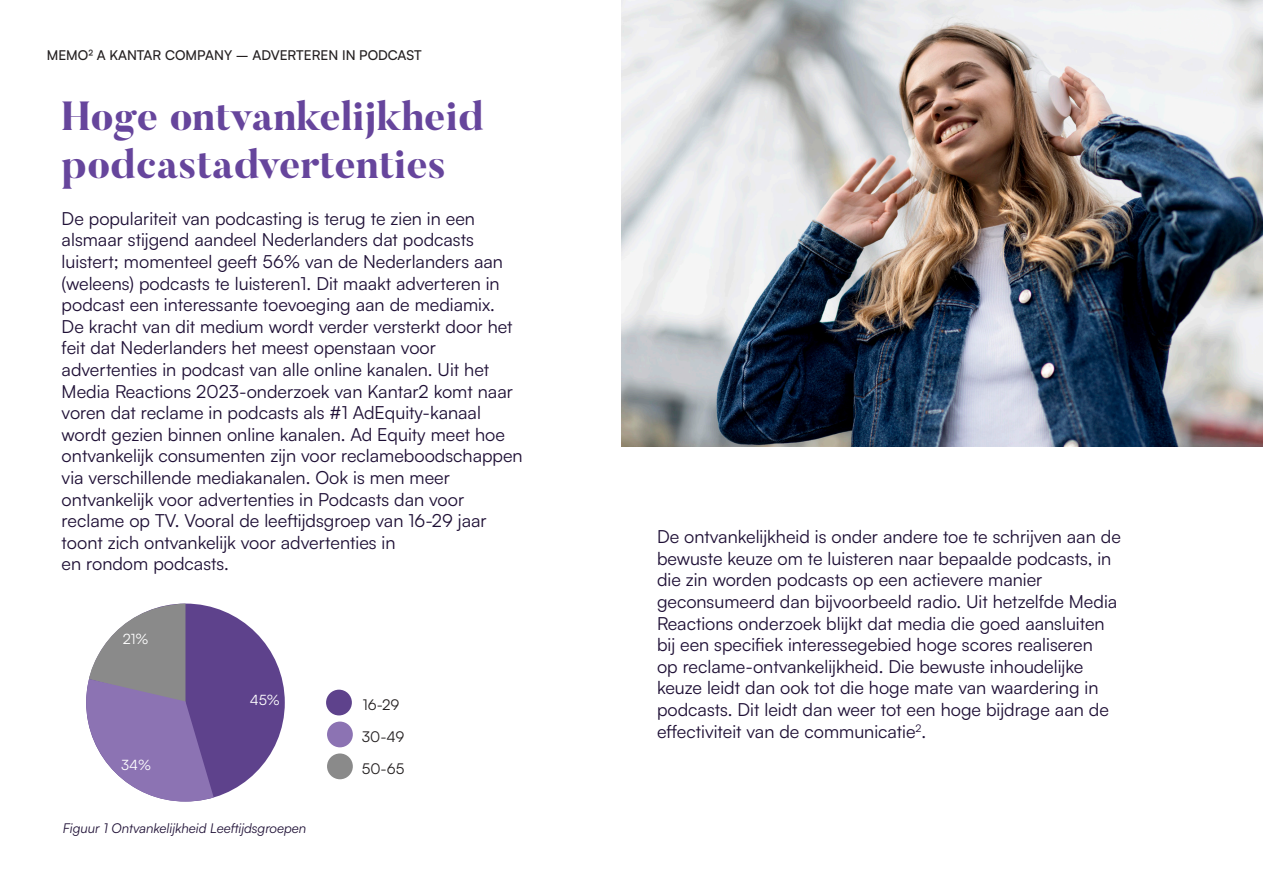
<style>
.page{position:relative;width:1263px;height:893px;background:#fff}
.page>*{position:absolute;margin:0;border:0;box-sizing:border-box;transform-origin:0 0}
.t1{font:800 40.5px "Butler";color:#66459c}
.Paragraph_Style_1{font:18px/21.6px "Satoshi";color:#1e0f35}
.Paragraph_Style_1-2{font:14.85px "Satoshi";color:#231f20}
.Paragraph_Style_1-3{font:14.25px "Satoshi";color:#fff}
.t2{font:500 13.5px "Satoshi";color:#231f20}
.Paragraph_Style_1-4{font:italic 13.5px "Satoshi";color:#1e0f35}
</style>
<div class="page">
<img style="left:622px;top:0;width:641px;height:446px">
<div style="left:86px;top:604px;width:199px;height:197px;background:#5e428c;border-radius:50%"></div>
<svg style="left:86px;top:604px;width:128px;height:198px"></svg>
<div style="left:327px;top:753px;width:26px;height:26px;background:#8a8a8a;border-radius:50%"></div>
<div style="left:327px;top:722px;width:26px;height:25px;background:#8c73b3;border-radius:50%"></div>
<div style="left:326px;top:690px;width:26px;height:25px;background:#5e428c;border-radius:50%"></div>
<p class="t2" style="left:47px;top:46px;width:376px">MEMO² A KANTAR COMPANY – ADVERTEREN IN PODCAST</p>
<p class="t1" style="left:62px;top:90px;width:423px">Hoge ontvankelijkheid</p>
<p class="t1" style="left:62px;top:138px;width:386px">podcastadvertenties</p>
<p class="Paragraph_Style_1" style="left:62px;top:207px;width:415px">De populariteit van podcasting is terug te zien in een</p>
<p class="Paragraph_Style_1" style="left:62px;top:228px;width:414px">alsmaar stijgend aandeel Nederlanders dat podcasts</p>
<p class="Paragraph_Style_1" style="left:62px;top:250px;width:443px">luistert; momenteel geeft 56% van de Nederlanders aan (weleens) podcasts te luisteren1. Dit maakt adverteren in podcast een interessante toevoeging aan de mediamix.</p>
<p class="Paragraph_Style_1" style="left:62px;top:315px;width:452px">De kracht van dit medium wordt verder versterkt door het feit dat Nederlanders het meest openstaan voor</p>
<p class="Paragraph_Style_1" style="left:62px;top:358px;width:463px">advertenties in podcast van alle online kanalen. Uit het Media Reactions 2023-onderzoek van Kantar2 komt naar voren dat reclame in podcasts als #1 AdEquity-kanaal wordt gezien binnen online kanalen. Ad Equity meet hoe ontvankelijk consumenten zijn voor reclameboodschappen via verschillende mediakanalen. Ook is men meer</p>
<p class="Paragraph_Style_1" style="left:62px;top:488px;width:404px">ontvankelijk voor advertenties in Podcasts dan voor</p>
<p class="Paragraph_Style_1" style="left:62px;top:509px;width:426px">reclame op TV. Vooral de leeftijdsgroep van 16-29 jaar toont zich ontvankelijk voor advertenties in</p>
<p class="Paragraph_Style_1" style="left:62px;top:552px;width:169px">en rondom podcasts.</p>
<p class="Paragraph_Style_1-3" style="left:123px;top:629px;width:27px">21%</p>
<p class="Paragraph_Style_1-3" style="left:121px;top:755px;width:31px">34%</p>
<p class="Paragraph_Style_1-3" style="left:250px;top:690px;width:31px">45%</p>
<p class="Paragraph_Style_1-4" style="left:63px;top:819px;width:245px">Figuur 1 Ontvankelijkheid Leeftijdsgroepen</p>
<p class="Paragraph_Style_1-2" style="left:363px;top:694px;width:38px">16-29</p>
<p class="Paragraph_Style_1-2" style="left:362px;top:726px;width:44px">30-49</p>
<p class="Paragraph_Style_1-2" style="left:362px;top:758px;width:44px">50-65</p>
<p class="Paragraph_Style_1" style="left:657px;top:525px;width:465px">De ontvankelijkheid is onder andere toe te schrijven aan de bewuste keuze om te luisteren naar bepaalde podcasts, in die zin worden podcasts op een actievere manier</p>
<p class="Paragraph_Style_1" style="left:657px;top:590px;width:462px">geconsumeerd dan bijvoorbeeld radio. Uit hetzelfde Media Reactions onderzoek blijkt dat media die goed aansluiten bij een specifiek interessegebied hoge scores realiseren op reclame-ontvankelijkheid. Die bewuste inhoudelijke keuze leidt dan ook tot die hoge mate van waardering in podcasts. Dit leidt dan weer tot een hoge bijdrage aan de effectiviteit van de communicatie<sup>2</sup>.</p>
</div>
